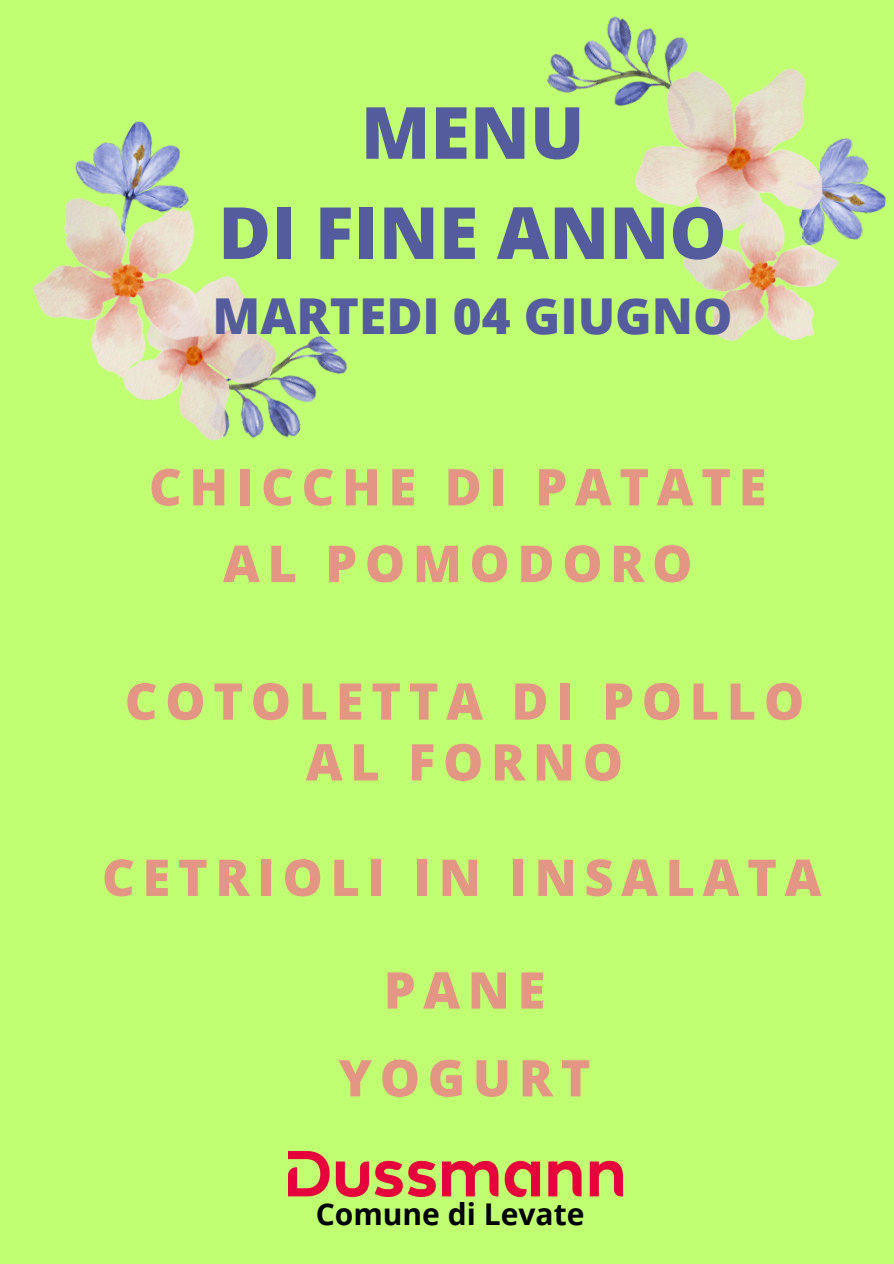
<style>
.page{position:relative;width:894px;height:1264px;background:#fff}
.page>*{position:absolute;margin:0;border:0;box-sizing:border-box;transform-origin:0 0}
.t1{font:800 72px/100.2px "Open Sans";color:#555c9d;text-align:center}
.t2{font:800 50.7px/76.5px "Open Sans";letter-spacing:.15em;color:#e49684;text-align:center}
.t3{font:800 49.5px "Open Sans";color:#555c9d}
.t4{font:700 30px "Open Sans";color:#000}
</style>
<div class="page">
<div style="left:0;top:0;width:893px;height:1263px;background:#c1ff72"></div>
<img style="left:846px;top:138px;width:40px;height:102px">
<img style="left:683px;top:190px;width:164px;height:151px">
<img style="left:546px;top:16px;width:137px;height:77px">
<img style="left:606px;top:38px;width:240px;height:224px">
<img style="left:297px;top:336px;width:50px;height:98px">
<img style="left:179px;top:335px;width:118px;height:106px">
<img style="left:95px;top:121px;width:84px;height:28px">
<img style="left:32px;top:149px;width:228px;height:257px">
<img style="left:288px;top:1151px;width:334px;height:45px">
<h2 class="t1" style="left:218px;top:81px;width:509px">MENU<br>DI FINE ANNO</h2>
<h2 class="t3" style="left:212px;top:281px;width:521px">MARTEDI 04 GIUGNO</h2>
<h2 class="t2" style="left:149px;top:447px;width:619px">CHICCHE DI PATATE<br>AL POMODORO</h2>
<h2 class="t2" style="left:125px;top:669px;width:680px;line-height:60.8px">COTOLETTA DI POLLO<br>AL FORNO</h2>
<p class="t2" style="left:102px;top:838px;width:720px">CETRIOLI IN INSALATA</p>
<h2 class="t2" style="left:383px;top:950px;width:163px">PANE</h2>
<h2 class="t2" style="left:338px;top:1038px;width:253px">YOGURT</h2>
<p class="t4" style="left:315px;top:1192px;width:270px">Comune di Levate</p>
</div>
